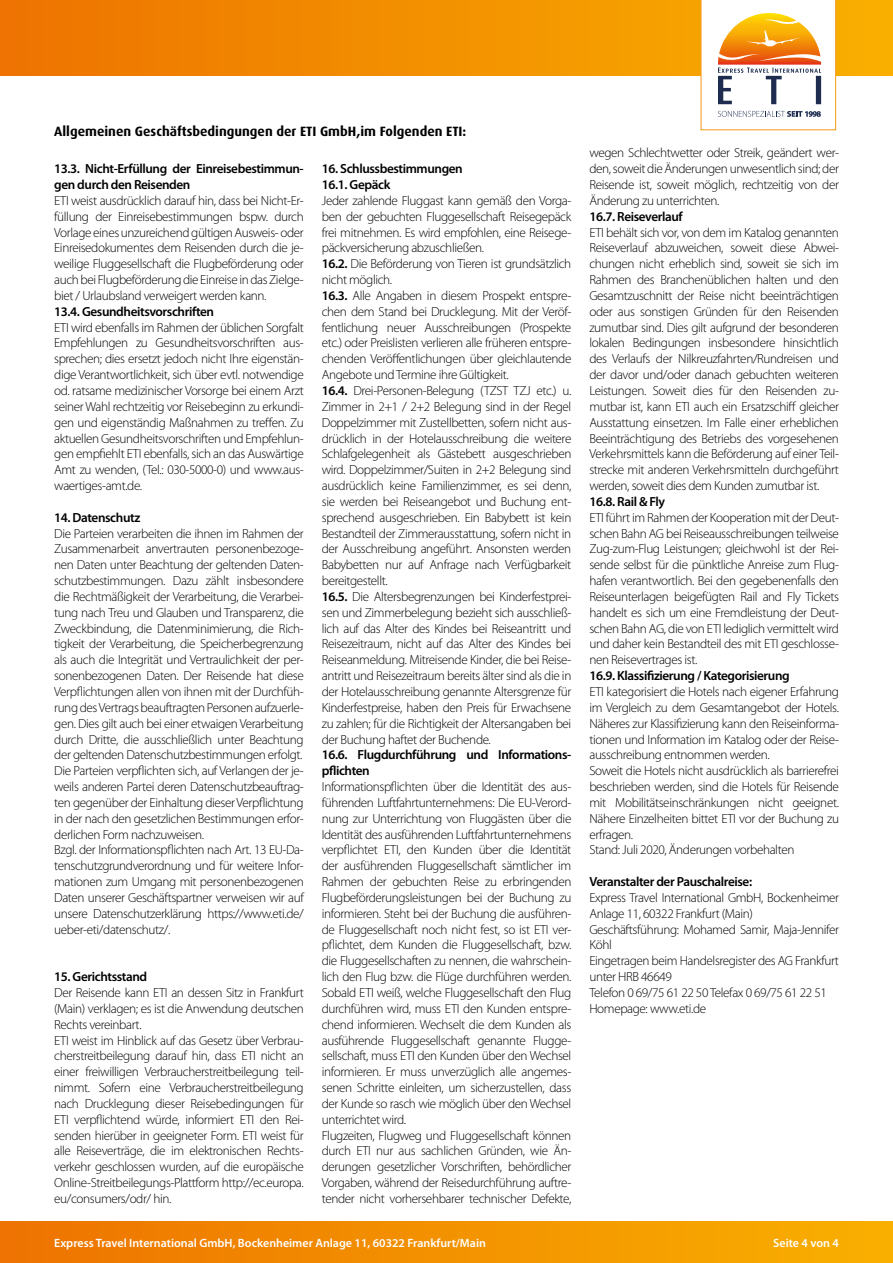
<style>
.page{position:relative;width:893px;height:1263px;background:#fff}
.page>*{position:absolute;margin:0;border:0;box-sizing:border-box;transform-origin:0 0}
.t1{font:700 13.5px "Dax";color:#000}
.t2{font:300 13.2px/15.9px "Myriad Pro";letter-spacing:-.03em;color:#000}
.t3{font:600 13.2px/15.9px "Myriad Pro";letter-spacing:-.03em;color:#000}
.t4{font:600 12px "Myriad Pro";color:#fff}
.s1{font-weight:600}
</style>
<div class="page">
<svg style="left:0;top:0;width:893px;height:76px;background:#f28d00"></svg>
<div style="left:0;top:1221px;width:893px;height:42px;background:linear-gradient(to right,#ed7300,#f9b000)"></div>
<svg style="left:701px;top:0;width:135px;height:130px"></svg>
<p class="t1" style="left:54px;top:123px;width:414px">Allgemeinen Geschäftsbedingungen der ETI GmbH,im Folgenden ETI:</p>
<p class="t3" style="left:54px;top:160px;width:251px">13.3. Nicht-Erfüllung der Einreisebestimmun&shy;gen durch den Reisenden</p>
<p class="t2" style="left:54px;top:192px;width:251px;text-align:justify">ETI weist ausdrücklich darauf hin, dass bei Nicht-Er&shy;füllung der Einreisebestimmungen bspw. durch Vorlage eines unzureichend gültigen Ausweis- oder Einreisedokumentes dem Reisenden durch die je&shy;weilige Fluggesellschaft die Flugbeförderung oder auch bei Flugbeförderung die Einreise in das Zielge&shy;biet / Urlaubsland verweigert werden kann.</p>
<p class="t3" style="left:54px;top:303px;width:161px">13.4. Gesundheitsvorschriften</p>
<p class="t2" style="left:54px;top:319px;width:251px;text-align:justify">ETI wird ebenfalls im Rahmen der üblichen Sorgfalt Empfehlungen zu Gesundheitsvorschriften aus&shy;sprechen; dies ersetzt jedoch nicht Ihre eigenstän&shy;dige Verantwortlichkeit, sich über evtl. notwendige od. ratsame medizinischer Vorsorge bei einem Arzt seiner Wahl rechtzeitig vor Reisebeginn zu erkundi&shy;gen und eigenständig Maßnahmen zu treffen. Zu aktuellen Gesundheitsvorschriften und Empfehlun&shy;gen empfiehlt ETI ebenfalls, sich an das Auswärtige Amt zu wenden, (Tel.: 030-5000-0) und www.aus&shy;waertiges-amt.de.</p>
<p class="t3" style="left:54px;top:509px;width:88px">14. Datenschutz</p>
<p class="t2" style="left:54px;top:525px;width:251px">Die Parteien verarbeiten die ihnen im Rahmen der Zusammenarbeit anvertrauten personenbezoge&shy;nen Daten unter Beachtung der geltenden Daten&shy;schutzbestimmungen. Dazu zählt insbesondere die Rechtmäßigkeit der Verarbeitung, die Verarbei&shy;tung nach Treu und Glauben und Transparenz, die Zweckbindung, die Datenminimierung, die Rich&shy;tigkeit der Verarbeitung, die Speicherbegrenzung als auch die Integrität und Vertraulichkeit der per&shy;sonenbezogenen Daten. Der Reisende hat diese Verpflichtungen allen von ihnen mit der Durchfüh&shy;rung des Vertrags beauftragten Personen aufzuerle&shy;gen. Dies gilt auch bei einer etwaigen Verarbeitung durch Dritte, die ausschließlich unter Beachtung der geltenden Datenschutzbestimmungen erfolgt.<br>Die Parteien verpflichten sich, auf Verlangen der je&shy;weils anderen Partei deren Datenschutzbeauftrag&shy;ten gegenüber der Einhaltung dieser Verpflichtung in der nach den gesetzlichen Bestimmungen erfor&shy;derlichen Form nachzuweisen.<br>Bzgl. der Informationspflichten nach Art. 13 EU-Da&shy;tenschutzgrundverordnung und für weitere Infor&shy;mationen zum Umgang mit personenbezogenen Daten unserer Geschäftspartner verweisen wir auf unsere Datenschutzerklärung https://www.eti.de/ ueber-eti/datenschutz/.</p>
<p class="t3" style="left:54px;top:968px;width:95px">15. Gerichtsstand</p>
<p class="t2" style="left:54px;top:984px;width:251px">Der Reisende kann ETI an dessen Sitz in Frankfurt (Main) verklagen; es ist die Anwendung deutschen Rechts vereinbart.<br>ETI weist im Hinblick auf das Gesetz über Verbrau&shy;cherstreitbeilegung darauf hin, dass ETI nicht an einer freiwilligen Verbraucherstreitbeilegung teil&shy;nimmt. Sofern eine Verbraucherstreitbeilegung nach Drucklegung dieser Reisebedingungen für ETI verpflichtend würde, informiert ETI den Rei&shy;senden hierüber in geeigneter Form. ETI weist für alle Reiseverträge, die im elektronischen Rechts&shy;verkehr geschlossen wurden, auf die europäische Online-Streitbeilegungs-Plattform http://ec.europa. eu/consumers/odr/ hin.</p>
<p class="t3" style="left:322px;top:160px;width:143px">16. Schlussbestimmungen<br>16.1. Gepäck</p>
<p class="t2" style="left:322px;top:192px;width:251px">Jeder zahlende Fluggast kann gemäß den Vorga&shy;ben der gebuchten Fluggesellschaft Reisegepäck frei mitnehmen. Es wird empfohlen, eine Reisege&shy;päckversicherung abzuschließen.<br><span class="s1">16.2.</span> Die Beförderung von Tieren ist grundsätzlich nicht möglich.<br><span class="s1">16.3.</span> Alle Angaben in diesem Prospekt entspre&shy;chen dem Stand bei Drucklegung. Mit der Veröf&shy;fentlichung neuer Ausschreibungen (Prospekte etc.) oder Preislisten verlieren alle früheren entspre&shy;chenden Veröffentlichungen über gleichlautende Angebote und Termine ihre Gültigkeit.<br><span class="s1">16.4.</span> Drei-Personen-Belegung (TZST TZJ etc.) u.<br>Zimmer in 2+1 / 2+2 Belegung sind in der Regel Doppelzimmer mit Zustellbetten, sofern nicht aus&shy;drücklich in der Hotelausschreibung die weitere Schlafgelegenheit als Gästebett ausgeschrieben wird. Doppelzimmer/Suiten in 2+2 Belegung sind ausdrücklich keine Familienzimmer, es sei denn, sie werden bei Reiseangebot und Buchung ent&shy;sprechend ausgeschrieben. Ein Babybett ist kein Bestandteil der Zimmerausstattung, sofern nicht in der Ausschreibung angeführt. Ansonsten werden Babybetten nur auf Anfrage nach Verfügbarkeit bereitgestellt.<br><span class="s1">16.5.</span> Die Altersbegrenzungen bei Kinderfestprei&shy;sen und Zimmerbelegung bezieht sich ausschließ&shy;lich auf das Alter des Kindes bei Reiseantritt und Reisezeitraum, nicht auf das Alter des Kindes bei Reiseanmeldung. Mitreisende Kinder, die bei Reise&shy;antritt und Reisezeitraum bereits älter sind als die in der Hotelausschreibung genannte Altersgrenze für Kinderfestpreise, haben den Preis für Erwachsene zu zahlen; für die Richtigkeit der Altersangaben bei der Buchung haftet der Buchende.</p>
<p class="t3" style="left:322px;top:747px;width:251px">16.6. Flugdurchführung und Informations&shy;pflichten</p>
<p class="t2" style="left:322px;top:778px;width:251px">Informationspflichten über die Identität des aus&shy;führenden Luftfahrtunternehmens: Die EU-Verord&shy;nung zur Unterrichtung von Fluggästen über die Identität des ausführenden Luftfahrtunternehmens verpflichtet ETI, den Kunden über die Identität der ausführenden Fluggesellschaft sämtlicher im Rahmen der gebuchten Reise zu erbringenden Flugbeförderungsleistungen bei der Buchung zu informieren. Steht bei der Buchung die ausführen&shy;de Fluggesellschaft noch nicht fest, so ist ETI ver&shy;pflichtet, dem Kunden die Fluggesellschaft, bzw. die Fluggesellschaften zu nennen, die wahrschein&shy;lich den Flug bzw. die Flüge durchführen werden.<br>Sobald ETI weiß, welche Fluggesellschaft den Flug durchführen wird, muss ETI den Kunden entspre&shy;chend informieren. Wechselt die dem Kunden als ausführende Fluggesellschaft genannte Flugge&shy;sellschaft, muss ETI den Kunden über den Wechsel informieren. Er muss unverzüglich alle angemes&shy;senen Schritte einleiten, um sicherzustellen, dass der Kunde so rasch wie möglich über den Wechsel unterrichtet wird.<br>Flugzeiten, Flugweg und Fluggesellschaft können durch ETI nur aus sachlichen Gründen, wie Än&shy;derungen gesetzlicher Vorschriften, behördlicher Vorgaben, während der Reisedurchführung auftre&shy;tender nicht vorhersehbarer technischer Defekte,</p>
<p class="t2" style="left:589px;top:145px;width:251px;text-align:justify">wegen Schlechtwetter oder Streik, geändert wer&shy;den, soweit die Änderungen unwesentlich sind; der Reisende ist, soweit möglich, rechtzeitig von der Änderung zu unterrichten.</p>
<p class="t3" style="left:589px;top:208px;width:95px">16.7. Reiseverlauf</p>
<p class="t2" style="left:589px;top:224px;width:251px;text-align:justify">ETI behält sich vor, von dem im Katalog genannten Reiseverlauf abzuweichen, soweit diese Abwei&shy;chungen nicht erheblich sind, soweit sie sich im Rahmen des Branchenüblichen halten und den Gesamtzuschnitt der Reise nicht beeinträchtigen oder aus sonstigen Gründen für den Reisenden zumutbar sind. Dies gilt aufgrund der besonderen lokalen Bedingungen insbesondere hinsichtlich des Verlaufs der Nilkreuzfahrten/Rundreisen und der davor und/oder danach gebuchten weiteren Leistungen. Soweit dies für den Reisenden zu&shy;mutbar ist, kann ETI auch ein Ersatzschiff gleicher Ausstattung einsetzen. Im Falle einer erheblichen Beeinträchtigung des Betriebs des vorgesehenen Verkehrsmittels kann die Beförderung auf einer Teil&shy;strecke mit anderen Verkehrsmitteln durchgeführt werden, soweit dies dem Kunden zumutbar ist.</p>
<p class="t3" style="left:589px;top:493px;width:77px">16.8. Rail &amp; Fly</p>
<p class="t2" style="left:589px;top:509px;width:251px;text-align:justify">ETI führt im Rahmen der Kooperation mit der Deut&shy;schen Bahn AG bei Reiseausschreibungen teilweise Zug-zum-Flug Leistungen; gleichwohl ist der Rei&shy;sende selbst für die pünktliche Anreise zum Flug&shy;hafen verantwortlich. Bei den gegebenenfalls den Reiseunterlagen beigefügten Rail and Fly Tickets handelt es sich um eine Fremdleistung der Deut&shy;schen Bahn AG, die von ETI lediglich vermittelt wird und daher kein Bestandteil des mit ETI geschlosse&shy;nen Reisevertrages ist.</p>
<p class="t3" style="left:589px;top:667px;width:202px">16.9. Klassifizierung / Kategorisierung</p>
<p class="t2" style="left:589px;top:683px;width:251px">ETI kategorisiert die Hotels nach eigener Erfahrung im Vergleich zu dem Gesamtangebot der Hotels.<br>Näheres zur Klassifizierung kann den Reiseinforma&shy;tionen und Information im Katalog oder der Reise&shy;ausschreibung entnommen werden.<br>Soweit die Hotels nicht ausdrücklich als barrierefrei beschrieben werden, sind die Hotels für Reisende mit Mobilitätseinschränkungen nicht geeignet.<br>Nähere Einzelheiten bittet ETI vor der Buchung zu erfragen.<br>Stand: Juli 2020, Änderungen vorbehalten</p>
<p class="t3" style="left:589px;top:873px;width:164px">Veranstalter der Pauschalreise:</p>
<p class="t2" style="left:589px;top:889px;width:251px">Express Travel International GmbH, Bockenheimer Anlage 11, 60322 Frankfurt (Main)<br>Geschäftsführung: Mohamed Samir, Maja-Jennifer Köhl<br>Eingetragen beim Handelsregister des AG Frankfurt unter HRB 46649<br>Telefon 0 69/75 61 22 50 Telefax 0 69/75 61 22 51<br>Homepage: www.eti.de</p>
<p class="t4" style="left:54px;top:1236px;width:433px">Express Travel International GmbH, Bockenheimer Anlage 11, 60322 Frankfurt/Main</p>
<p class="t4" style="left:773px;top:1236px;width:67px">Seite 4 von 4</p>
</div>
